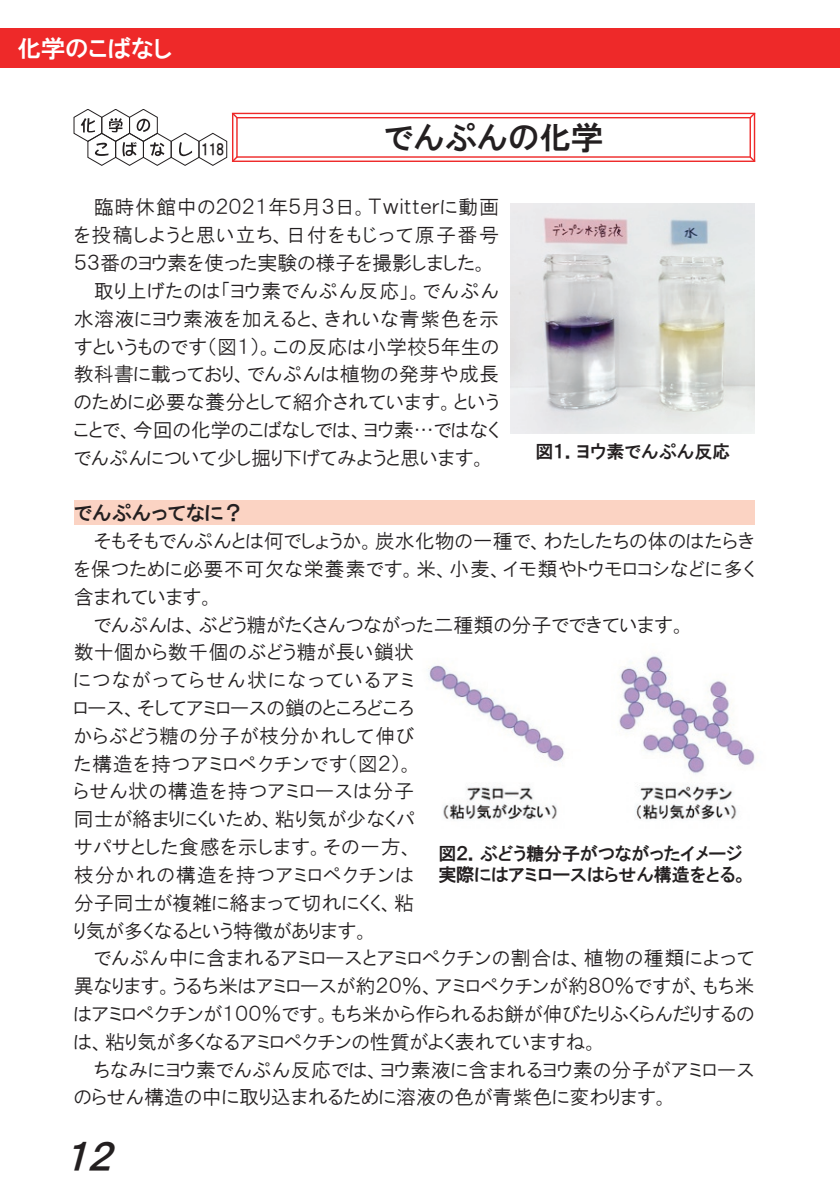
<style>
.page{position:relative;width:840px;height:1191px;background:#fff}
.page>*{position:absolute;margin:0;border:0;box-sizing:border-box;transform-origin:0 0}
.t1{font:italic 36px "Edi F uy 7 Yq Gc 1 Sec A41 001 CID";color:#231f20}
.t2{font:32px "Edi F uy 7 Yq Gc 1 Sec A41 001 CID";color:#231f20}
.t3{font:24px "Edi F uy 7 Yq Gc 1 Sec A41 001 CID";color:#fff}
.t4{font:20px "Edi F uy 7 Yq Gc 1 Sec A41 002 CID";letter-spacing:.015em;color:#231f20}
.t5{font:20px "Edi F uy 7 Yq Gc 1 Sec A41 002 CID";letter-spacing:.035em;color:#231f20}
.t6{font:20px "Edi F uy 7 Yq Gc 1 Sec A41 002 CID";letter-spacing:.055em;color:#231f20}
.t7{font:20px "Edi F uy 7 Yq Gc 1 Sec A41 002 CID";letter-spacing:.05em;color:#231f20}
.t8{font:20px "Edi F uy 7 Yq Gc 1 Sec A41 002 CID";letter-spacing:.09em;color:#231f20}
.t9{font:20px "Edi F uy 7 Yq Gc 1 Sec A41 001 CID";color:#231f20}
.t10{font:18px/20.8px "Edi F uy 7 Yq Gc 1 Sec A41 001 CID";color:#231f20}
.t11{font:15px "Edi F uy 7 Yq Gc 1 Sec A41 001 CID";color:#231f20;scale:.78 1}
</style>
<div class="page">
<svg style="left:747px;top:112px;width:9px;height:9px"></svg>
<svg style="left:74px;top:109px;width:164px;height:57px"></svg>
<svg style="left:747px;top:155px;width:8px;height:7px"></svg>
<hr style="left:753px;top:113px;width:1px;height:48px;background:#ee2929">
<hr style="left:749px;top:118px;width:1px;height:39px;background:#ee2929">
<hr style="left:236px;top:118px;width:1px;height:39px;background:#ee2929">
<hr style="left:232px;top:113px;width:1px;height:48px;background:#ee2929">
<hr style="left:232px;top:161px;width:522px;height:1px;background:#ee2929">
<hr style="left:236px;top:156px;width:514px;height:2px;background:#ee2929">
<hr style="left:236px;top:117px;width:514px;height:1px;background:#ee2929">
<hr style="left:232px;top:113px;width:522px;height:1px;background:#ee2929">
<img style="left:510px;top:204px;width:244px;height:230px">
<img style="left:428px;top:656px;width:327px;height:164px">
<div style="left:74px;top:501px;width:680px;height:24px;background:#fbd3c3"></div>
<div style="left:0;top:28px;width:839px;height:40px;background:#ee2929"></div>
<p class="t3" style="left:17px;top:37px;width:156px">化学のこばなし</p>
<p class="t11" style="left:201px;top:142px;width:30px">１１８</p>
<h2 class="t2" style="left:384px;top:122px;width:221px">でんぷんの化学</h2>
<p class="t4" style="left:94px;top:197px;width:406px">臨時休館中の２０２１年５月３日。Ｔｗｉｔｔｅｒに動画</p>
<p class="t6" style="left:74px;top:225px;width:426px">を投稿しようと思い立ち、日付をもじって原子番号</p>
<p class="t4" style="left:74px;top:253px;width:415px">５３番のヨウ素を使った実験の様子を撮影しました。</p>
<p class="t5" style="left:94px;top:281px;width:406px">取り上げたのは「ヨウ素でんぷん反応」。でんぷん</p>
<p class="t5" style="left:74px;top:308px;width:426px">水溶液にヨウ素液を加えると、きれいな青紫色を示</p>
<p class="t4" style="left:74px;top:336px;width:426px">すというものです（図１）。この反応は小学校５年生の</p>
<p class="t4" style="left:74px;top:364px;width:426px">教科書に載っており、でんぷんは植物の発芽や成長</p>
<p class="t4" style="left:74px;top:392px;width:426px">のために必要な養分として紹介されています。という</p>
<p class="t4" style="left:74px;top:420px;width:426px">ことで、今回の化学のこばなしでは、ヨウ素…ではなく</p>
<p class="t4" style="left:74px;top:447px;width:414px">でんぷんについて少し掘り下げてみようと思います。</p>
<p class="t9" style="left:74px;top:503px;width:171px">でんぷんってなに？</p>
<p class="t4" style="left:94px;top:531px;width:661px">そもそもでんぷんとは何でしょうか。炭水化物の一種で、わたしたちの体のはたらき</p>
<p class="t5" style="left:74px;top:559px;width:682px">を保つために必要不可欠な栄養素です。米、小麦、イモ類やトウモロコシなどに多く</p>
<p class="t4" style="left:74px;top:586px;width:142px">含まれています。</p>
<p class="t4" style="left:94px;top:614px;width:593px">でんぷんは、ぶどう糖がたくさんつながった二種類の分子でできています。</p>
<p class="t4" style="left:74px;top:642px;width:341px">数十個から数千個のぶどう糖が長い鎖状</p>
<p class="t8" style="left:74px;top:670px;width:342px">につながってらせん状になっているアミ</p>
<p class="t4" style="left:74px;top:698px;width:342px">ロース、そしてアミロースの鎖のところどころ</p>
<p class="t5" style="left:74px;top:725px;width:342px">からぶどう糖の分子が枝分かれして伸び</p>
<p class="t7" style="left:74px;top:753px;width:342px">た構造を持つアミロペクチンです（図２）。</p>
<p class="t7" style="left:74px;top:781px;width:342px">らせん状の構造を持つアミロースは分子</p>
<p class="t4" style="left:74px;top:809px;width:342px">同士が絡まりにくいため、粘り気が少なくパ</p>
<p class="t5" style="left:74px;top:837px;width:342px">サパサとした食感を示します。その一方、</p>
<p class="t6" style="left:74px;top:864px;width:342px">枝分かれの構造を持つアミロペクチンは</p>
<p class="t4" style="left:74px;top:892px;width:341px">分子同士が複雑に絡まって切れにくく、粘</p>
<p class="t4" style="left:74px;top:920px;width:297px">り気が多くなるという特徴があります。</p>
<p class="t4" style="left:94px;top:948px;width:661px">でんぷん中に含まれるアミロースとアミロペクチンの割合は、植物の種類によって</p>
<p class="t4" style="left:74px;top:976px;width:681px">異なります。うるち米はアミロースが約２０％、アミロペクチンが約８０％ですが、もち米</p>
<p class="t4" style="left:74px;top:1003px;width:682px">はアミロペクチンが１００％です。もち米から作られるお餅が伸びたりふくらんだりするの</p>
<p class="t4" style="left:74px;top:1031px;width:526px">は、粘り気が多くなるアミロペクチンの性質がよく表れていますね。</p>
<p class="t4" style="left:94px;top:1059px;width:662px">ちなみにヨウ素でんぷん反応では、ヨウ素液に含まれるヨウ素の分子がアミロース</p>
<p class="t4" style="left:74px;top:1087px;width:596px">のらせん構造の中に取り込まれるために溶液の色が青紫色に変わります。</p>
<p class="t10" style="left:535px;top:441px;width:196px">図１．ヨウ素でんぷん反応</p>
<p class="t10" style="left:438px;top:843px;width:310px">図２．ぶどう糖分子がつながったイメージ実際にはアミロースはらせん構造をとる。</p>
<h1 class="t1" style="left:65px;top:1138px;width:57px">１２</h1>
</div>
